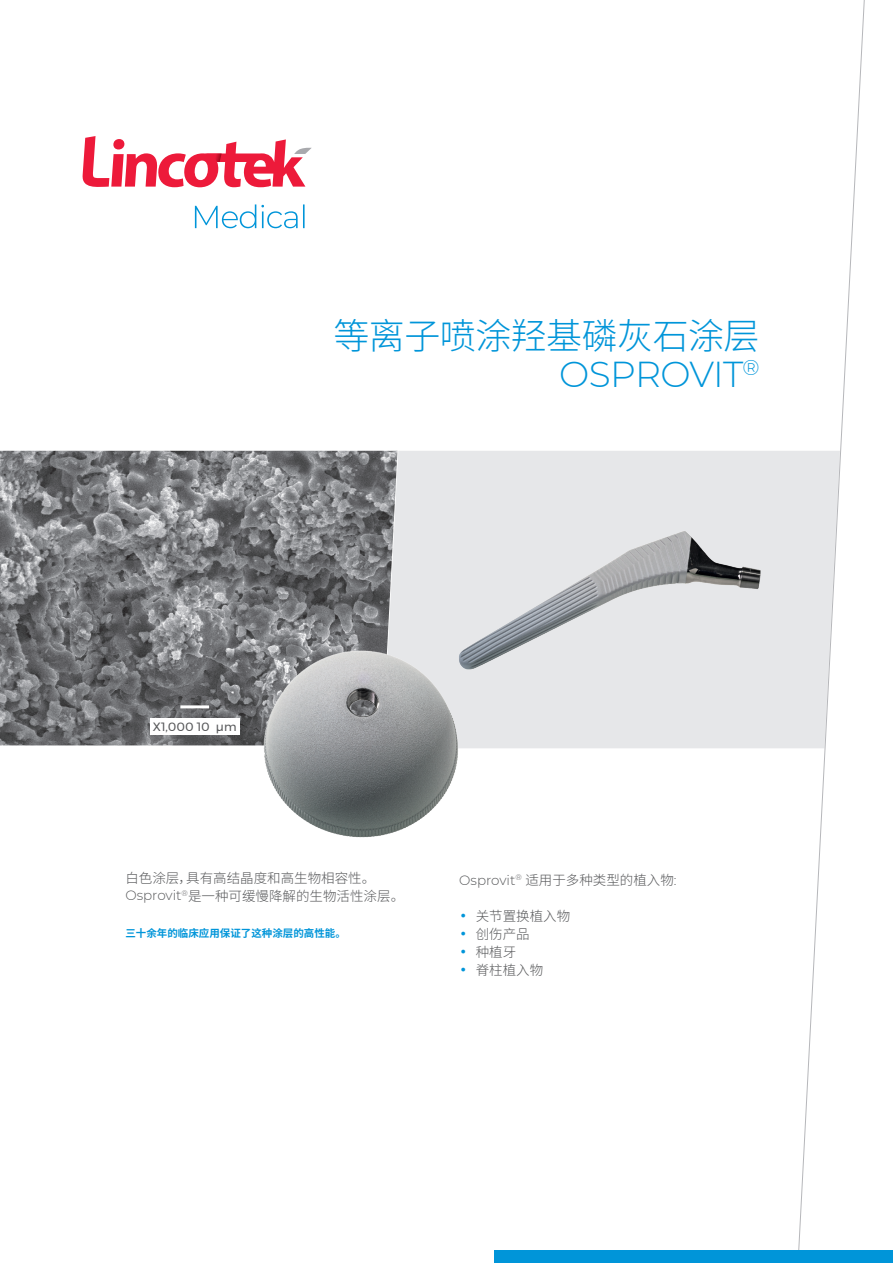
<style>
.page{position:relative;width:893px;height:1263px;background:#fff}
.page>*{position:absolute;margin:0;border:0;box-sizing:border-box;transform-origin:0 0}
.t1{font:300 36px "Noto Sans Hans";letter-spacing:-.015em;color:#0095d9}
.t2{font:300 36px "Montserrat";letter-spacing:-.015em;color:#0095d9}
.t3{font:300 13.5px/18px "Noto Sans Hans";color:#57585a}
.t4{font:12px "Montserrat";color:#57585a}
.t5{font:700 10.5px "Noto Sans Hans";color:#0095d9}
.s1{font-family:"Montserrat"}
.s2{font-family:"Montserrat";font-size:30px;color:#0095d9}
</style>
<div class="page">
<img style="left:0;top:451px;width:383px;height:294px">
<div style="left:383px;top:451px;width:413px;height:297px;background:#e6e7e9"></div>
<svg style="left:195px;top:204px;width:110px;height:24px"></svg>
<svg style="left:82px;top:136px;width:230px;height:52px"></svg>
<img style="left:205px;top:154px;width:17px;height:8px">
<hr style="left:180px;top:705px;width:29px;height:3px;background:#fff">
<div style="left:150px;top:718px;width:90px;height:17px;background:#fff"></div>
<svg style="left:796px;top:0;width:69px;height:1250px"></svg>
<img style="left:438px;top:518px;width:347px;height:163px">
<img style="left:246px;top:630px;width:233px;height:208px">
<div style="left:494px;top:1250px;width:399px;height:13px;background:#0095d9"></div>
<h1 class="t1" style="left:333px;top:316px;width:428px">等离子喷涂羟基磷灰石涂层</h1>
<h1 class="t2" style="left:559px;top:350px;width:202px">OSPROVIT<sup>®</sup></h1>
<p class="t4" style="left:153px;top:718px;width:85px">X1,000 10 μm</p>
<p class="t3" style="left:125px;top:869px;width:280px">白色涂层，具有高结晶度和高生物相容性。<br><span class="s1">Osprovit</span><sup>®</sup>是一种可缓慢降解的生物活性涂层。</p>
<p class="t5" style="left:125px;top:927px;width:222px">三十余年的临床应用保证了这种涂层的高性能。</p>
<p class="t3" style="left:459px;top:871px;width:219px"><span class="s1">Osprovit</span><sup>®</sup> 适用于多种类型的植入物<span class="s1">:</span></p>
<p class="t3" style="left:459px;top:907px;width:112px"><span class="s2">•</span> 关节置换植入物</p>
<p class="t3" style="left:459px;top:925px;width:72px"><span class="s2">•</span> 创伤产品</p>
<p class="t3" style="left:459px;top:943px;width:58px"><span class="s2">•</span> 种植牙</p>
<p class="t3" style="left:459px;top:961px;width:85px"><span class="s2">•</span> 脊柱植入物</p>
</div>
